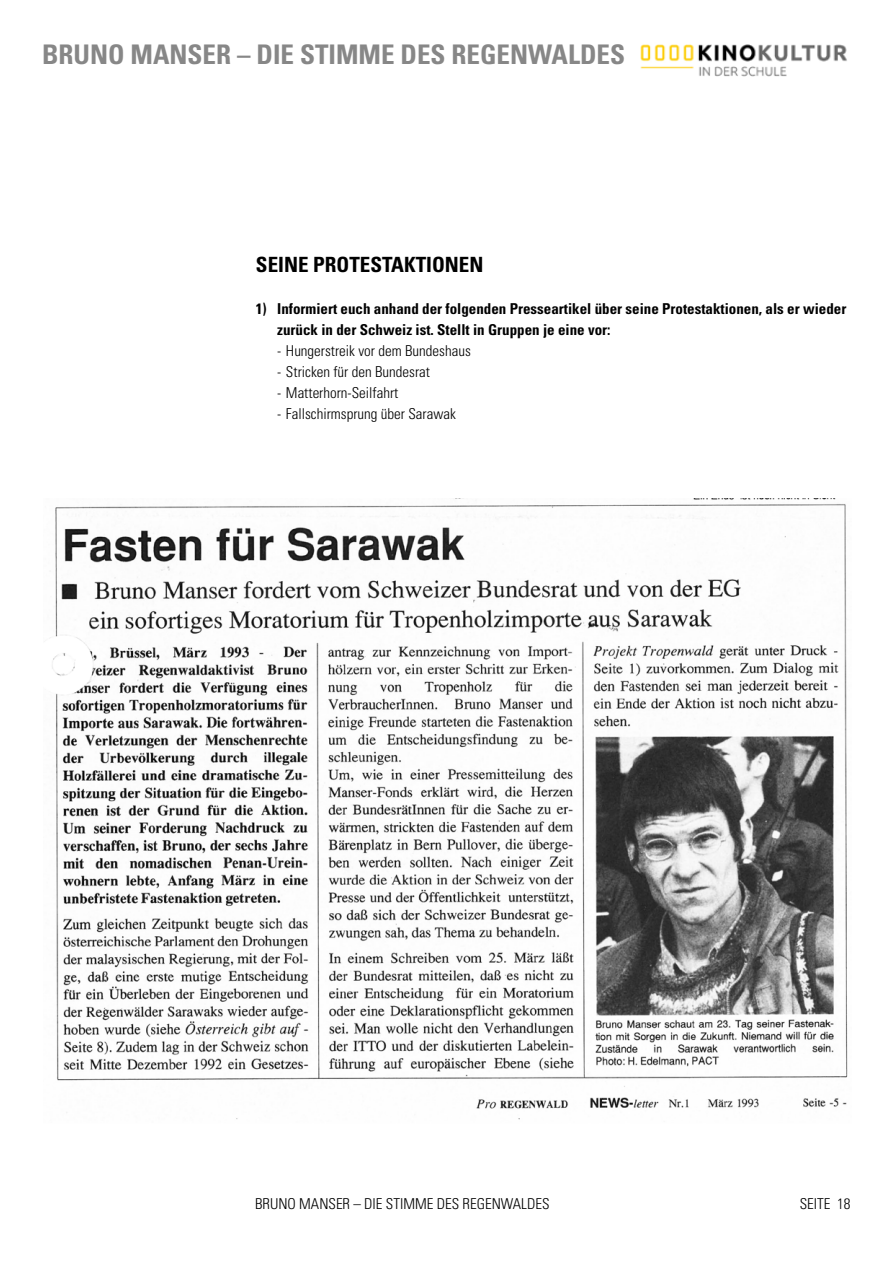
<style>
.page{position:relative;width:893px;height:1263px;background:#fff}
.page>*{position:absolute;margin:0;border:0;box-sizing:border-box;transform-origin:0 0}
.t1{font:700 condensed 27px "Univers";color:#878787}
.t2{font:700 condensed 21px "Univers";color:#000}
.t3{font:300 condensed 15px "Univers";color:#000}
.t4{font:700 condensed 15px/21px "Univers";color:#000}
</style>
<div class="page">
<img style="left:640px;top:44px;width:207px;height:33px">
<img style="left:50px;top:499px;width:798px;height:621px">
<h1 class="t1" style="left:42px;top:38px;width:585px">BRUNO MANSER – DIE STIMME DES REGENWALDES</h1>
<h2 class="t2" style="left:256px;top:251px;width:229px">SEINE PROTESTAKTIONEN</h2>
<p class="t4" style="left:277px;top:298px;width:571px;text-indent:-21px">1) Informiert euch anhand der folgenden Presseartikel über seine Protestaktionen, als er wieder zurück in der Schweiz ist. Stellt in Gruppen je eine vor:</p>
<p class="t3" style="left:277px;top:342px;width:195px">- Hungerstreik vor dem Bundeshaus</p>
<p class="t3" style="left:277px;top:363px;width:154px">- Stricken für den Bundesrat</p>
<p class="t3" style="left:277px;top:384px;width:123px">- Matterhorn-Seilfahrt</p>
<p class="t3" style="left:277px;top:405px;width:180px">- Fallschirmsprung über Sarawak</p>
<p class="t3" style="left:255px;top:1195px;width:296px">BRUNO MANSER – DIE STIMME DES REGENWALDES</p>
<p class="t3" style="left:800px;top:1195px;width:52px">SEITE 18</p>
</div>
